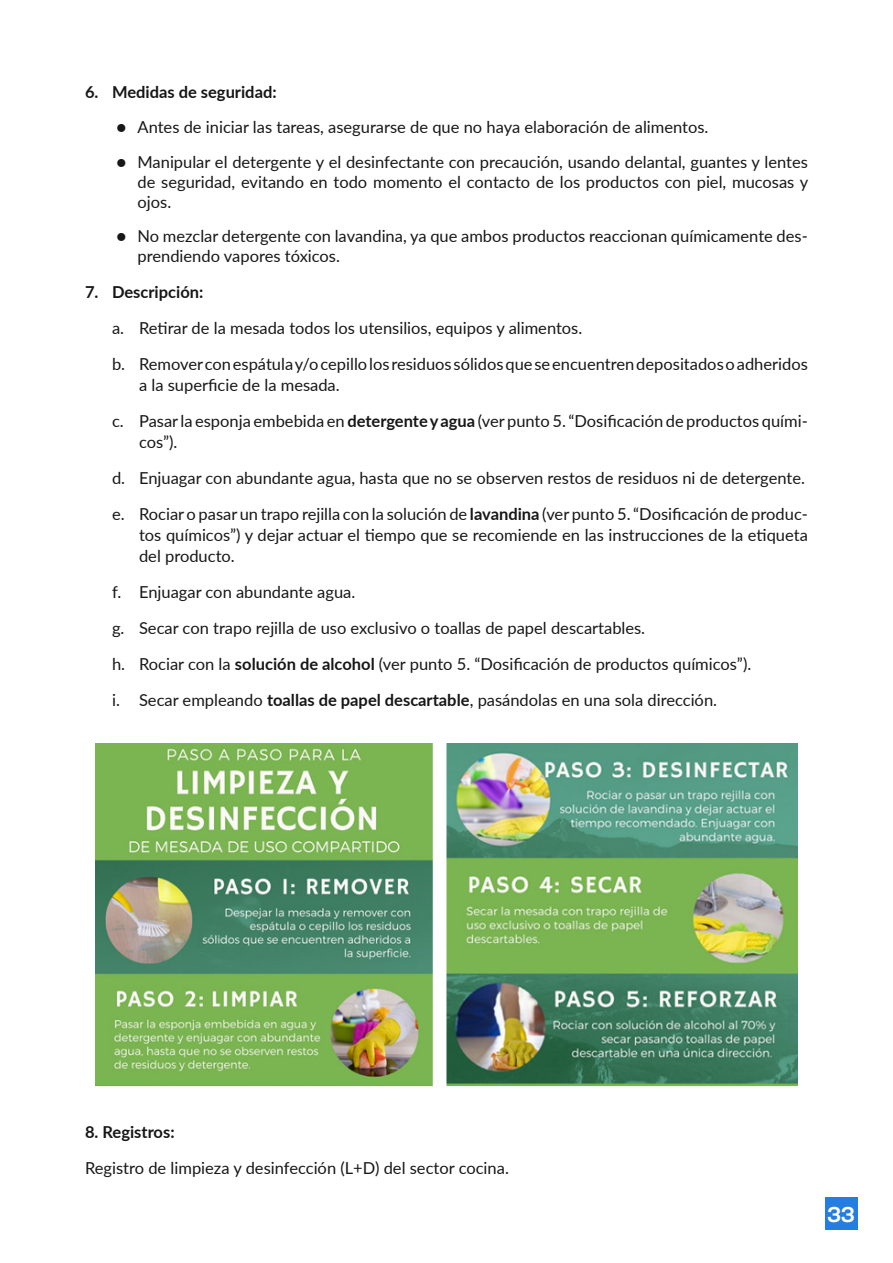
<style>
.page{position:relative;width:893px;height:1263px;background:#fff}
.page>*{position:absolute;margin:0;border:0;box-sizing:border-box;transform-origin:0 0}
.t1{font:21px "Sharp Grotesk Medium 20";color:#fff}
.PARRAFO{font:16.5px/21px "Lato";color:#171717}
.PARRAFO-2{font:700 16.5px "Lato";color:#171717}
.s1{font-weight:700}
</style>
<div class="page">
<div style="left:825px;top:1197px;width:33px;height:32px;background:#267de0"></div>
<img style="left:95px;top:743px;width:703px;height:343px">
<p class="PARRAFO-2" style="left:85px;top:80px;width:193px">6. Medidas de seguridad:</p>
<p class="PARRAFO" style="left:117px;top:116px;width:593px">● Antes de iniciar las tareas, asegurarse de que no haya elaboración de alimentos.</p>
<p class="PARRAFO" style="left:138px;top:151px;width:672px;line-height:19.8px;text-align:justify;text-indent:-21px">● Manipular el detergente y el desinfectante con precaución, usando delantal, guantes y lentes de seguridad, evitando en todo momento el contacto de los productos con piel, mucosas y ojos.</p>
<p class="PARRAFO" style="left:138px;top:226px;width:672px;line-height:19.8px;text-indent:-21px">● No mezclar detergente con lavandina, ya que ambos productos reaccionan químicamente des&shy;prendiendo vapores tóxicos.</p>
<p class="PARRAFO-2" style="left:85px;top:280px;width:120px">7. Descripción:</p>
<p class="PARRAFO" style="left:112px;top:317px;width:472px">a. Retirar de la mesada todos los utensilios, equipos y alimentos.</p>
<p class="PARRAFO" style="left:139px;top:353px;width:670px;text-indent:-27px">b. Remover con espátula y/o cepillo los residuos sólidos que se encuentren depositados o adheridos a la superficie de la mesada.</p>
<p class="PARRAFO" style="left:139px;top:410px;width:670px;text-indent:-27px">c. Pasar la esponja embebida en <span class="s1">detergente y agua</span> (ver punto 5. “Dosificación de productos quími&shy;cos”).</p>
<p class="PARRAFO" style="left:112px;top:467px;width:694px">d. Enjuagar con abundante agua, hasta que no se observen restos de residuos ni de detergente.</p>
<p class="PARRAFO" style="left:139px;top:503px;width:670px;text-align:justify;text-indent:-27px">e. Rociar o pasar un trapo rejilla con la solución de <span class="s1">lavandina</span> (ver punto 5. “Dosificación de produc&shy;tos químicos”) y dejar actuar el tiempo que se recomiende en las instrucciones de la etiqueta del producto.</p>
<p class="PARRAFO" style="left:112px;top:581px;width:245px">f. Enjuagar con abundante agua.</p>
<p class="PARRAFO" style="left:112px;top:617px;width:535px">g. Secar con trapo rejilla de uso exclusivo o toallas de papel descartables.</p>
<p class="PARRAFO" style="left:112px;top:653px;width:641px">h. Rociar con la <span class="s1">solución de alcohol</span> (ver punto 5. “Dosificación de productos químicos”).</p>
<p class="PARRAFO" style="left:112px;top:689px;width:607px">i. Secar empleando <span class="s1">toallas de papel descartable</span>, pasándolas en una sola dirección.</p>
<p class="PARRAFO-2" style="left:85px;top:1120px;width:91px">8. Registros:</p>
<p class="PARRAFO" style="left:85px;top:1157px;width:425px">Registro de limpieza y desinfección (L+D) del sector cocina.</p>
<p class="t1" style="left:828px;top:1196px;width:29px">33</p>
</div>
